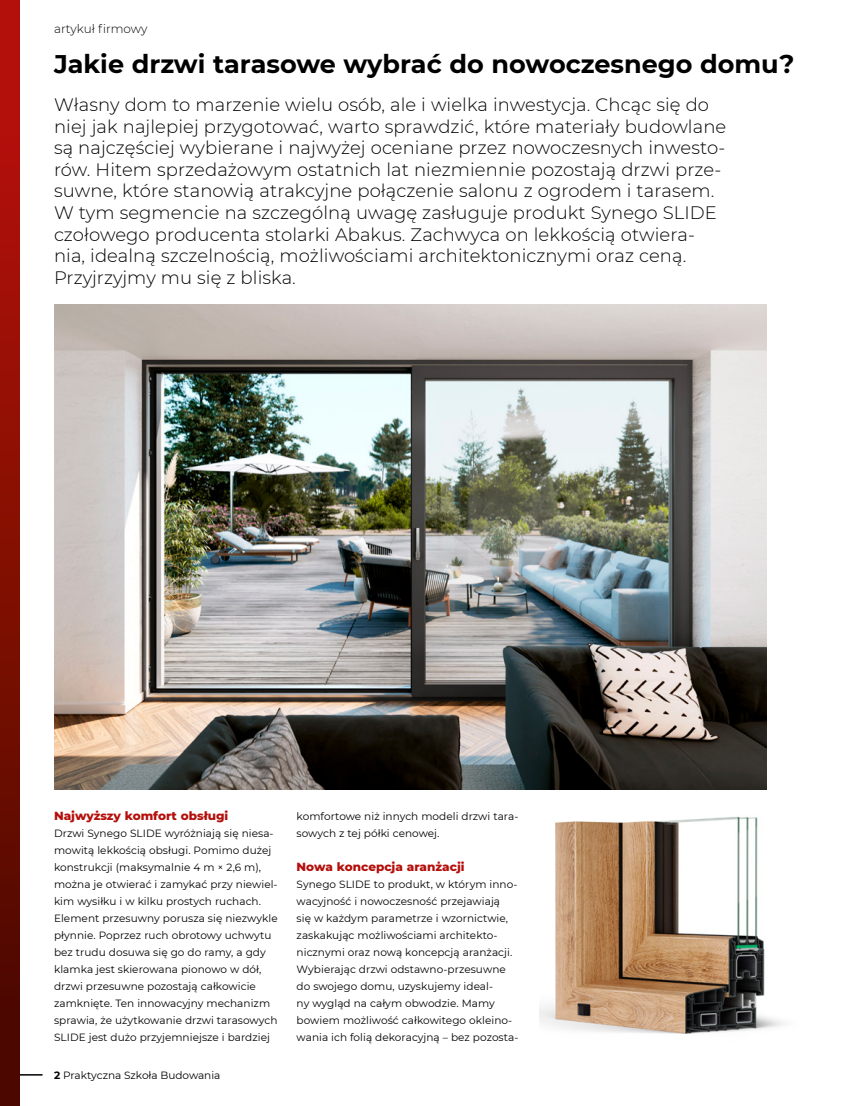
<style>
.page{position:relative;width:851px;height:1106px;background:#fff}
.page>*{position:absolute;margin:0;border:0;box-sizing:border-box;transform-origin:0 0}
.t1{font:700 25.5px "Montserrat";color:#000}
.t2{font:300 18px/21.6px "Montserrat";letter-spacing:.005em;color:#000}
.t3{font:800 12px "Montserrat";color:#b40f0b}
.t4{font:300 12px "Montserrat";color:#000}
.t5{font:10.5px/17px "Montserrat";letter-spacing:.005em;color:#000}
.s1{font-weight:700}
</style>
<div class="page">
<svg style="left:19px;top:1074px;width:24px;height:1px"></svg>
<div style="left:0;top:0;width:19px;height:1106px;background:linear-gradient(to bottom,#bf120a,#460900)"></div>
<img style="left:539px;top:816px;width:245px;height:218px">
<img style="left:55px;top:305px;width:710px;height:484px">
<p class="t4" style="left:54px;top:20px;width:95px">artykuł firmowy</p>
<h1 class="t1" style="left:54px;top:45px;width:741px">Jakie drzwi tarasowe wybrać do nowoczesnego domu?</h1>
<p class="t2" style="left:54px;top:93px;width:673px">Własny dom to marzenie wielu osób, ale i wielka inwestycja. Chcąc się do niej jak najlepiej przygotować, warto sprawdzić, które materiały budowlane są najczęściej wybierane i najwyżej oceniane przez nowoczesnych inwesto&shy;rów. Hitem sprzedażowym ostatnich lat niezmiennie pozostają drzwi prze&shy;suwne, które stanowią atrakcyjne połączenie salonu z ogrodem i tarasem.<br>W tym segmencie na szczególną uwagę zasługuje produkt Synego SLIDE czołowego producenta stolarki Abakus. Zachwyca on lekkością otwiera&shy;nia, idealną szczelnością, możliwościami architektonicznymi oraz ceną.<br>Przyjrzyjmy mu się z bliska.</p>
<p class="t3" style="left:54px;top:806px;width:176px">Najwyższy komfort obsługi</p>
<p class="t5" style="left:54px;top:824px;width:225px">Drzwi Synego SLIDE wyróżniają się niesa&shy;mowitą lekkością obsługi. Pomimo dużej konstrukcji (maksymalnie 4 m × 2,6 m), można je otwierać i zamykać przy niewiel&shy;kim wysiłku i w kilku prostych ruchach.<br>Element przesuwny porusza się niezwykle płynnie. Poprzez ruch obrotowy uchwytu bez trudu dosuwa się go do ramy, a gdy klamka jest skierowana pionowo w dół, drzwi przesuwne pozostają całkowicie zamknięte. Ten innowacyjny mechanizm sprawia, że użytkowanie drzwi tarasowych SLIDE jest dużo przyjemniejsze i bardziej</p>
<p class="t5" style="left:54px;top:1066px;width:168px"><span class="s1">2</span> Praktyczna Szkoła Budowania</p>
<p class="t5" style="left:296px;top:807px;width:223px">komfortowe niż innych modeli drzwi tara&shy;sowych z tej półki cenowej.</p>
<p class="t3" style="left:296px;top:857px;width:169px">Nowa koncepcja aranżacji</p>
<p class="t5" style="left:296px;top:875px;width:223px">Synego SLIDE to produkt, w którym inno&shy;wacyjność i nowoczesność przejawiają<br>się w każdym parametrze i wzornictwie, zaskakując możliwościami architekto&shy;nicznymi oraz nową koncepcją aranżacji.<br>Wybierając drzwi odstawno-przesuwne do swojego domu, uzyskujemy ideal-<br>ny wygląd na całym obwodzie. Mamy bowiem możliwość całkowitego okleino&shy;wania ich folią dekoracyjną – bez pozosta-</p>
</div>
